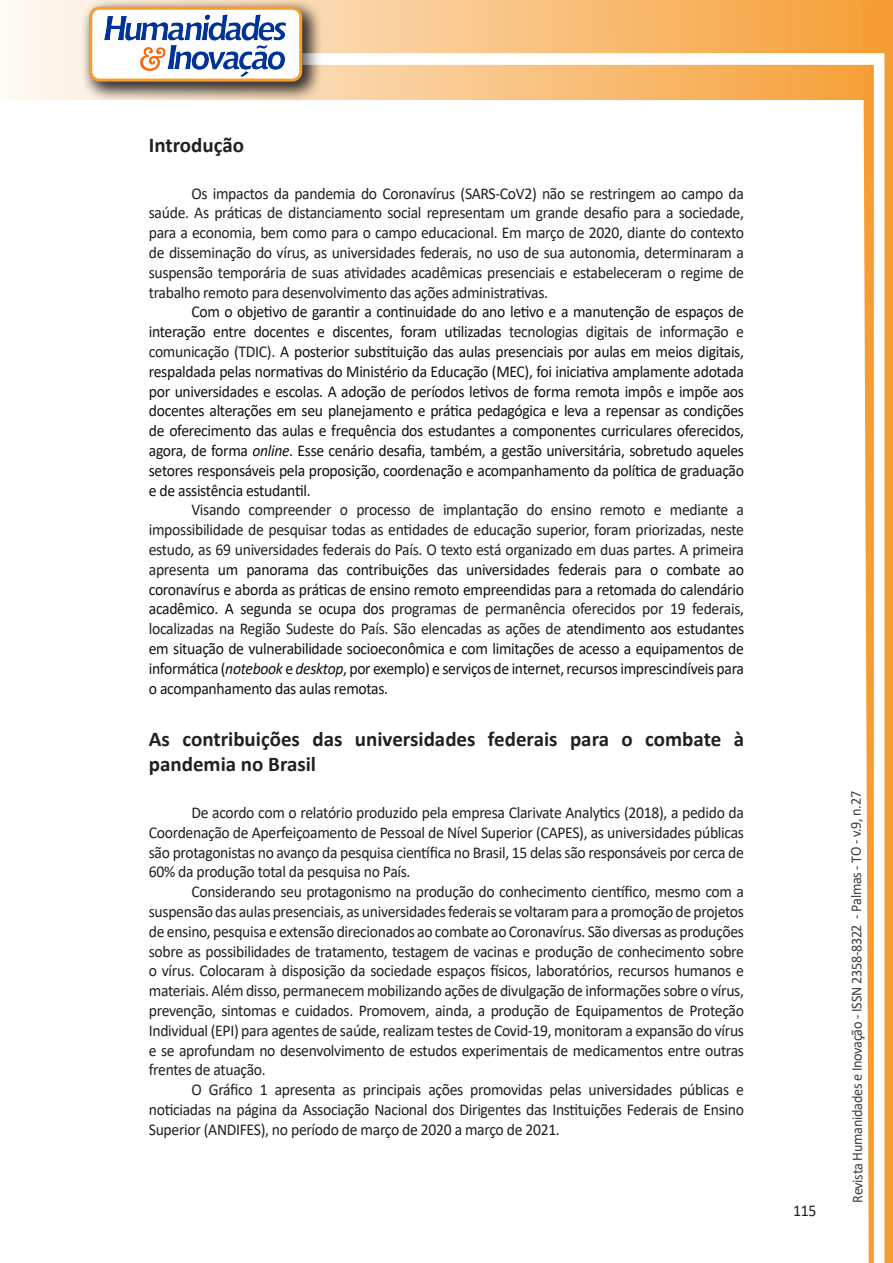
<style>
.page{position:relative;width:893px;height:1263px;background:#fff}
.page>*{position:absolute;margin:0;border:0;box-sizing:border-box;transform-origin:0 0}
.Titulo_2{font:700 21px/25.2px "Calibri";color:#231f20}
.texto{font:16.5px/19.8px "Calibri";letter-spacing:-.02em;color:#231f20;text-align:justify;scale:.95 1}
.texto-2{font:16.5px/19.8px "Calibri";letter-spacing:-.02em;color:#111;text-align:justify;scale:.95 1}
.t1{font:15px "Calibri";letter-spacing:-.025em;color:#3e3e3f;scale:.95 1}
.s1{color:#231f20}
.s2{font-style:italic}
</style>
<div class="page">
<svg style="left:5px;top:0;width:858px;height:100px;background:#f9c484"></svg>
<div style="left:302px;top:53px;width:582px;height:12px;background:#fff;border:2px solid #fff"></div>
<svg style="left:863px;top:0;width:30px;height:1263px"></svg>
<div style="left:81px;top:0;width:241px;height:102px;background:#231f20;opacity:.75"></div>
<div style="left:91px;top:8px;width:210px;height:72px;background:#fff;border-radius:9px"></div>
<img style="left:104px;top:14px;width:181px;height:62px">
<div style="left:89px;top:7px;width:213px;height:75px;border:3px solid #f69e34;border-radius:9px"></div>
<p class="Titulo_2" style="left:149px;top:132px;width:97px">Introdução</p>
<p class="texto" style="left:149px;top:183px;width:628px;text-indent:43px">Os impactos da pandemia do Coronavírus (SARS-CoV2) não se restringem ao campo da saúde. As práticas de distanciamento social representam um grande desafio para a sociedade, para a economia, bem como para o campo educacional. Em março de 2020, diante do contexto de disseminação do vírus, as universidades federais, no uso de sua autonomia, determinaram a suspensão temporária de suas atividades acadêmicas presenciais e estabeleceram o regime de trabalho remoto para desenvolvimento das ações administrativas.</p>
<p class="texto-2" style="left:149px;top:302px;width:628px;text-indent:43px">Com o objetivo de garantir a continuidade do ano letivo e a manutenção de espaços de interação entre docentes e discentes, foram utilizadas <span class="s1">tecnologias digitais de informação e comunicação (TDIC).</span> A posterior substituição das aulas presenciais por aulas em meios digitais, respaldada pelas normativas do Ministério da Educação (MEC), foi iniciativa amplamente adotada por universidades e escolas. A adoção de períodos letivos de forma remota impôs e impõe aos docentes alterações em seu planejamento e prática pedagógica e leva a repensar as condições de oferecimento das aulas e frequência dos estudantes a componentes curriculares oferecidos, agora, de forma <span class="s2">online</span>. Esse cenário desafia, também, a gestão universitária, sobretudo aqueles setores responsáveis pela proposição, coordenação e acompanhamento da política de graduação e de assistência estudantil.</p>
<p class="texto-2" style="left:149px;top:500px;width:628px;text-indent:43px"><span class="s1">Visando compreender o processo de implantação do ensino remoto e mediante a impossibilidade de pesquisar todas as entidades de educação superior, foram priorizadas, neste estudo, as 69 universidades federais do País. O texto está organizado em duas partes. A primeira apresenta</span> um panorama das contribuições das universidades federais para o combate ao coronavírus e aborda as práticas de ensino remoto empreendidas para a retomada do calendário acadêmico. A segunda se ocupa dos <span class="s1">programas de permanência oferecidos por 19 federais, localizadas na Região Sudeste do País. São elencadas as ações de</span> atendimento aos estudantes em situação de vulnerabilidade socioeconômica e com limitações de acesso a equipamentos de informática (<span class="s2">notebook</span> e <span class="s2">desktop</span>, por exemplo) e serviços de internet, recursos imprescindíveis para o acompanhamento das aulas remotas.</p>
<p class="Titulo_2" style="left:149px;top:726px;width:597px">As contribuições das universidades federais para o combate à pandemia no Brasil</p>
<p class="texto" style="left:149px;top:802px;width:628px;text-indent:43px">De acordo com o relatório produzido pela empresa Clarivate Analytics (2018), a pedido da Coordenação de Aperfeiçoamento de Pessoal de Nível Superior (CAPES), as universidades públicas são protagonistas no avanço da pesquisa científica no Brasil, 15 delas são responsáveis por cerca de 60% da produção total da pesquisa no País.</p>
<p class="texto" style="left:149px;top:881px;width:628px;text-indent:43px">Considerando seu protagonismo na produção do conhecimento científico, mesmo com a suspensão das aulas presenciais, as universidades federais se voltaram para a promoção de projetos de ensino, pesquisa e extensão direcionados ao combate ao Coronavírus. São diversas as produções sobre as possibilidades de tratamento, testagem de vacinas e produção de conhecimento sobre o vírus. Colocaram à disposição da sociedade espaços físicos, laboratórios, recursos humanos e materiais. Além disso, permanecem mobilizando ações de divulgação de informações sobre o vírus, prevenção, sintomas e cuidados. Promovem, ainda, a produção de Equipamentos de Proteção Individual (EPI) para agentes de saúde, realizam testes de Covid-19, monitoram a expansão do vírus e se aprofundam no desenvolvimento de estudos experimentais de medicamentos entre outras frentes de atuação.</p>
<p class="texto" style="left:149px;top:1079px;width:628px;text-indent:43px">O Gráfico 1 apresenta as principais ações promovidas pelas universidades públicas e noticiadas na página da Associação Nacional dos Dirigentes das Instituições Federais de Ensino Superior (ANDIFES), no período de março de 2020 a março de 2021.</p>
<p class="texto" style="left:793px;top:1200px;width:26px">115</p>
<p class="t1" style="left:846px;top:1203px;width:435px;rotate:-90deg">Revista Humanidades e Inovação - ISSN 2358-8322 - Palmas - TO - v.9, n.27</p>
</div>
